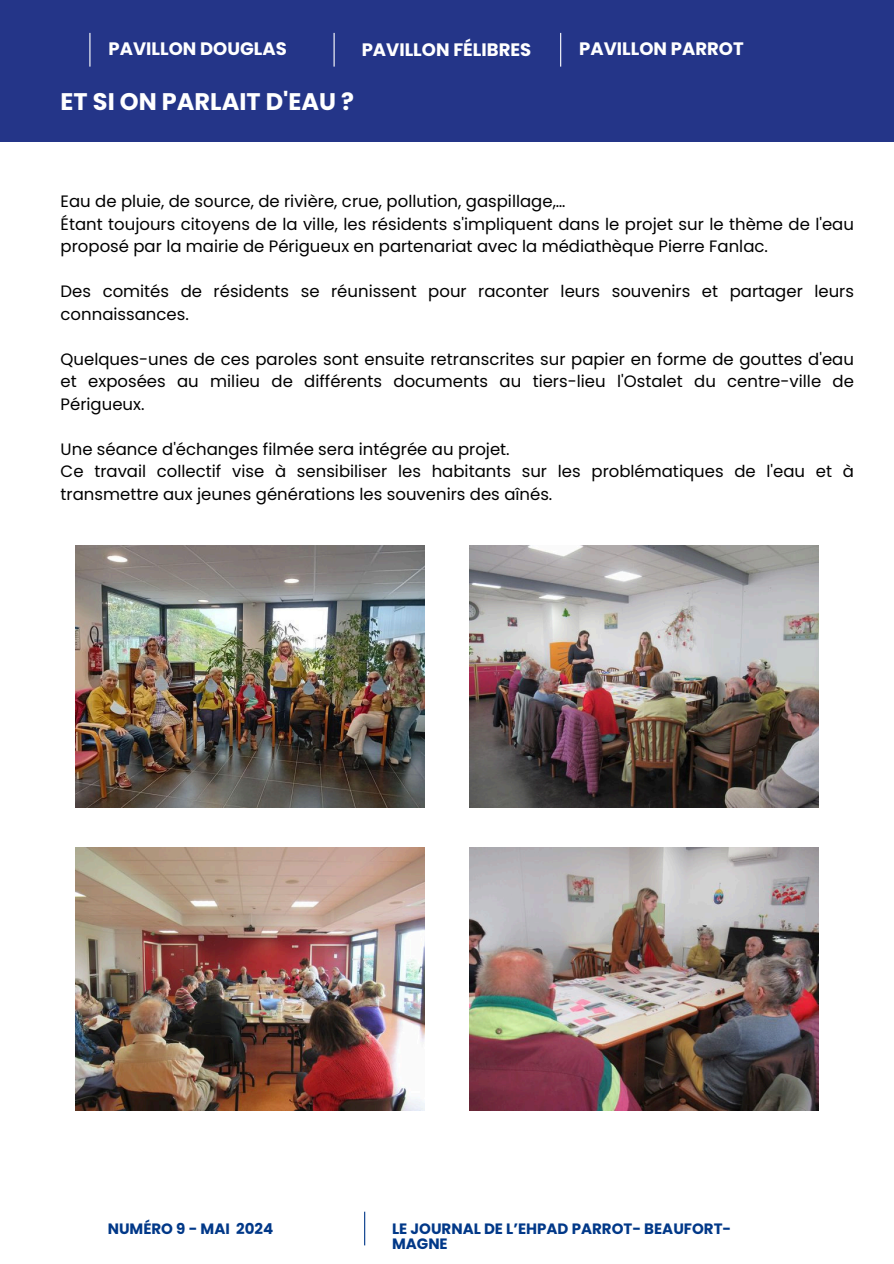
<style>
.page{position:relative;width:894px;height:1264px;background:#fff}
.page>*{position:absolute;margin:0;border:0;box-sizing:border-box;transform-origin:0 0}
.t1{font:700 24px "Poppins";color:#fff}
.t2{font:700 18px "Poppins";color:#fff}
.t3{font:16.5px/22.5px "Poppins";color:#000}
.t4{font:700 15px/14.7px "Poppins";color:#013888}
</style>
<div class="page">
<div style="left:0;top:0;width:893px;height:141px;background:#243588"></div>
<hr style="left:333px;top:33px;width:1px;height:34px;background:#fff">
<hr style="left:560px;top:33px;width:1px;height:34px;background:#fff">
<hr style="left:89px;top:33px;width:1px;height:34px;background:#fff">
<img style="left:75px;top:545px;width:349px;height:262px">
<img style="left:469px;top:545px;width:349px;height:262px">
<img style="left:75px;top:848px;width:349px;height:262px">
<img style="left:469px;top:848px;width:349px;height:262px">
<hr style="left:364px;top:1211px;width:1px;height:34px;background:#013888">
<h2 class="t2" style="left:108px;top:36px;width:180px">PAVILLON DOUGLAS</h2>
<h2 class="t2" style="left:361px;top:37px;width:171px">PAVILLON FÉLIBRES</h2>
<h2 class="t2" style="left:579px;top:36px;width:166px">PAVILLON PARROT</h2>
<p class="t1" style="left:61px;top:85px;width:295px">ET SI ON PARLAIT D'EAU ?</p>
<h3 class="t3" style="left:61px;top:190px;width:794px">Eau de pluie, de source, de rivière, crue, pollution, gaspillage,…<br>Étant toujours citoyens de la ville, les résidents s'impliquent dans le projet sur le thème de l'eau proposé par la mairie de Périgueux en partenariat avec la médiathèque Pierre Fanlac.</h3>
<p class="t3" style="left:61px;top:280px;width:794px">Des comités de résidents se réunissent pour raconter leurs souvenirs et partager leurs connaissances.</p>
<p class="t3" style="left:61px;top:348px;width:794px;text-align:justify">Quelques-unes de ces paroles sont ensuite retranscrites sur papier en forme de gouttes d'eau et exposées au milieu de différents documents au tiers-lieu l'Ostalet du centre-ville de Périgueux.</p>
<p class="t3" style="left:61px;top:438px;width:794px">Une séance d'échanges filmée sera intégrée au projet.<br>Ce travail collectif vise à sensibiliser les habitants sur les problématiques de l'eau et à transmettre aux jeunes générations les souvenirs des aînés.</p>
<p class="t4" style="left:108px;top:1221px;width:167px">NUMÉRO 9 - MAI 2024</p>
<p class="t4" style="left:392px;top:1221px;width:340px">LE JOURNAL DE L’EHPAD PARROT- BEAUFORT-<br>MAGNE</p>
</div>
